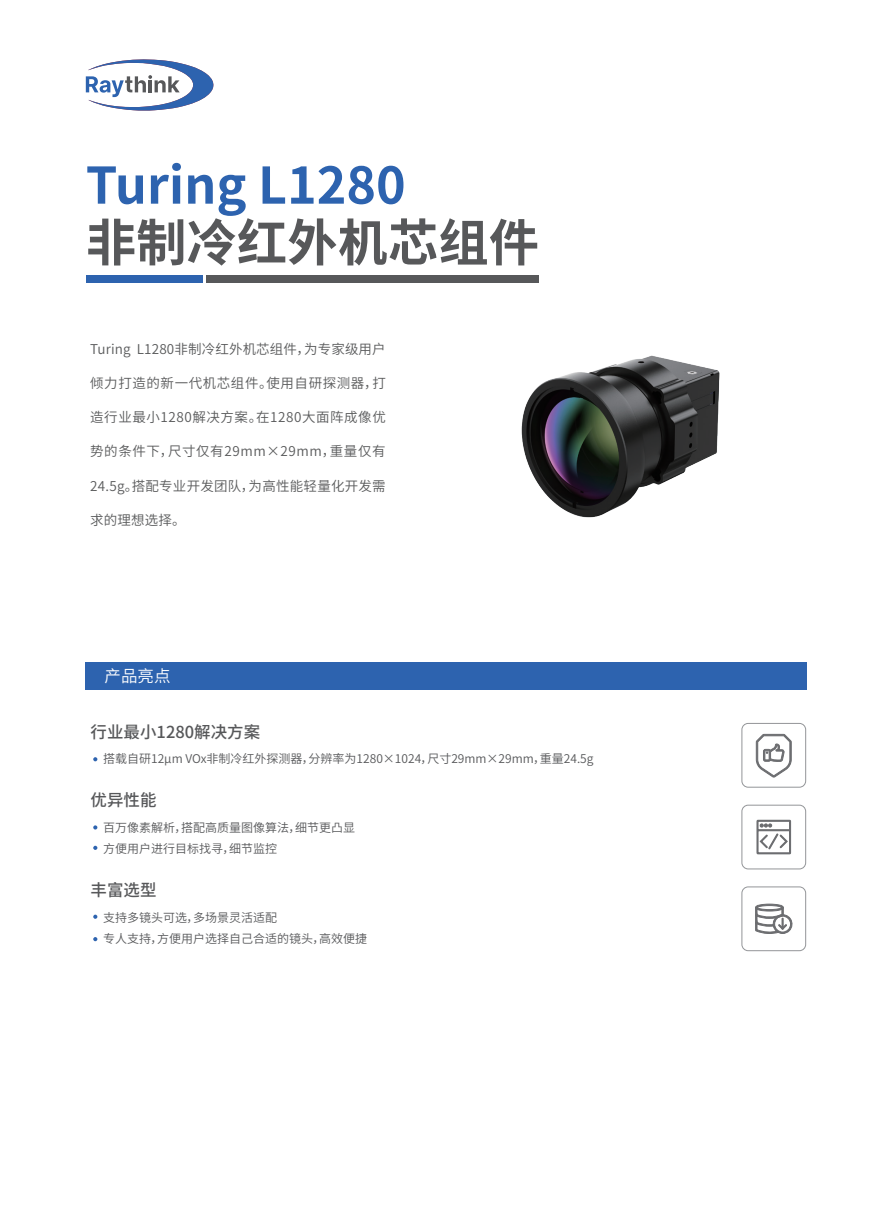
<style>
.page{position:relative;width:893px;height:1212px;background:#fff}
.page>*{position:absolute;margin:0;border:0;box-sizing:border-box;transform-origin:0 0}
.t1{font:700 50.4px "Source Han Sans CN";color:#2d63af}
.t2{font:700 50.4px "Source Han Sans CN";color:#57585a}
.t3{font:500 16.5px "Source Han Sans CN";color:#57585a}
.t4{font:16.5px "Source Han Sans CN";color:#fff}
.t5{font:13.5px "Source Han Sans CN";letter-spacing:.04em;color:#595a5b}
.t6{font:13.5px "Source Han Sans CN";letter-spacing:.01em;color:#595a5b}
.t7{font:13.5px "Source Han Sans CN";letter-spacing:.02em;color:#595a5b}
.t8{font:12px/21px "Source Han Sans CN";color:#57585a}
</style>
<div class="page">
<svg style="left:86px;top:59px;width:128px;height:52px"></svg>
<div style="left:86px;top:663px;width:721px;height:27px;background:#2d63af"></div>
<svg style="left:93px;top:757px;width:4px;height:4px"></svg>
<svg style="left:93px;top:825px;width:4px;height:4px"></svg>
<svg style="left:93px;top:846px;width:4px;height:4px"></svg>
<svg style="left:93px;top:915px;width:4px;height:4px"></svg>
<svg style="left:93px;top:937px;width:4px;height:4px"></svg>
<svg style="left:755px;top:903px;width:38px;height:31px"></svg>
<svg style="left:756px;top:820px;width:35px;height:34px"></svg>
<svg style="left:756px;top:734px;width:36px;height:44px"></svg>
<img style="left:521px;top:355px;width:199px;height:163px">
<div style="left:87px;top:275px;width:116px;height:8px;background:#2d63af"></div>
<div style="left:206px;top:275px;width:333px;height:8px;background:#57585a"></div>
<div style="left:742px;top:723px;width:64px;height:64px;border:1px solid #939598;border-radius:6px"></div>
<div style="left:742px;top:805px;width:64px;height:64px;border:1px solid #939598;border-radius:6px"></div>
<div style="left:742px;top:887px;width:64px;height:64px;border:1px solid #939598;border-radius:6px"></div>
<h1 class="t1" style="left:86px;top:157px;width:321px">Turing L1280</h1>
<h1 class="t2" style="left:86px;top:214px;width:455px">非制冷红外机芯组件</h1>
<p class="t6" style="left:90px;top:341px;width:297px">Turing L1280非制冷红外机芯组件，为专家级用户</p>
<p class="t5" style="left:90px;top:375px;width:297px">倾力打造的新一代机芯组件。使用自研探测器，打</p>
<p class="t5" style="left:90px;top:410px;width:297px">造行业最小1280解决方案。在1280大面阵成像优</p>
<p class="t5" style="left:90px;top:444px;width:297px">势的条件下，尺寸仅有29mm×29mm，重量仅有</p>
<p class="t7" style="left:90px;top:478px;width:297px">24.5g。搭配专业开发团队，为高性能轻量化开发需</p>
<p class="t5" style="left:90px;top:512px;width:97px">求的理想选择。</p>
<h2 class="t4" style="left:105px;top:667px;width:67px">产品亮点</h2>
<h2 class="t3" style="left:91px;top:722px;width:171px">行业最小1280解决方案</h2>
<p class="t8" style="left:103px;top:748px;width:492px">搭载自研12μm VOx非制冷红外探测器，分辨率为1280×1024，尺寸29mm×29mm，重量24.5g</p>
<h2 class="t3" style="left:91px;top:791px;width:67px">优异性能</h2>
<p class="t8" style="left:103px;top:817px;width:253px">百万像素解析，搭配高质量图像算法，细节更凸显方便用户进行目标找寻，细节监控</p>
<h2 class="t3" style="left:91px;top:881px;width:67px">丰富选型</h2>
<p class="t8" style="left:103px;top:907px;width:265px">支持多镜头可选，多场景灵活适配<br>专人支持，方便用户选择自己合适的镜头，高效便捷</p>
</div>
